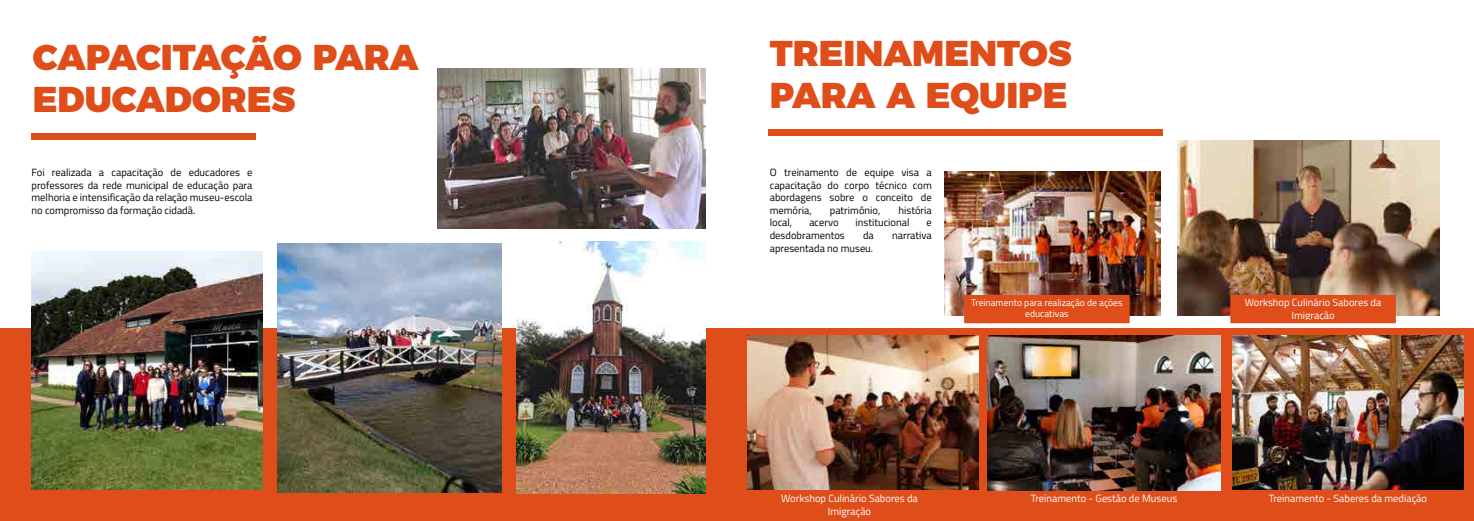
<style>
.page{position:relative;width:1474px;height:521px;background:#fff}
.page>*{position:absolute;margin:0;border:0;box-sizing:border-box;transform-origin:0 0}
.t1{font:900 35.88px/42px "Montserrat";color:#df4e1a}
.t2{font:10.5px/12.6px "Titillium";color:#000;text-align:justify}
.t3{font:10.5px/12.6px "Titillium";color:#fff;text-align:center}
.t4{font:9.62px/11.5px "Titillium";color:#fff;text-align:center}
</style>
<div class="page">
<div style="left:0;top:328px;width:737px;height:193px;background:#df4e1a"></div>
<div style="left:32px;top:133px;width:224px;height:6px;background:#df4e1a"></div>
<img style="left:437px;top:68px;width:268px;height:160px">
<img style="left:277px;top:244px;width:225px;height:249px">
<img style="left:516px;top:241px;width:189px;height:252px">
<img style="left:32px;top:251px;width:231px;height:239px">
<div style="left:737px;top:328px;width:736px;height:193px;background:#df4e1a"></div>
<div style="left:768px;top:129px;width:395px;height:7px;background:#df4e1a"></div>
<img style="left:747px;top:335px;width:231px;height:155px">
<img style="left:987px;top:335px;width:233px;height:156px">
<img style="left:1232px;top:335px;width:231px;height:155px">
<img style="left:1177px;top:141px;width:262px;height:174px">
<img style="left:944px;top:172px;width:216px;height:143px">
<div style="left:965px;top:297px;width:162px;height:24px;background:#df4e1a"></div>
<div style="left:964px;top:295px;width:165px;height:28px;border:4px solid #df4e1a"></div>
<div style="left:1231px;top:297px;width:162px;height:24px;background:#df4e1a"></div>
<div style="left:1230px;top:295px;width:165px;height:28px;border:4px solid #df4e1a"></div>
<h1 class="t1" style="left:33px;top:33px;width:387px">CAPACITAÇÃO PARA<br>EDUCADORES</h1>
<p class="t2" style="left:32px;top:165px;width:222px">Foi realizada a capacitação de educadores e professores da rede municipal de educação para melhoria e intensificação da relação museu-escola no compromisso da formação cidadã.</p>
<h1 class="t1" style="left:769px;top:30px;width:303px">TREINAMENTOS<br>PARA A EQUIPE</h1>
<p class="t2" style="left:769px;top:165px;width:163px">O treinamento de equipe visa a capacitação do corpo técnico com abordagens sobre o conceito de memória,</p>
<p class="t2" style="left:829px;top:203px;width:52px">patrimônio,</p>
<p class="t2" style="left:898px;top:203px;width:35px">história</p>
<p class="t2" style="left:769px;top:216px;width:24px">local,</p>
<p class="t2" style="left:809px;top:216px;width:31px">acervo</p>
<p class="t2" style="left:855px;top:216px;width:55px">institucional</p>
<p class="t2" style="left:926px;top:216px;width:7px">e</p>
<p class="t2" style="left:769px;top:228px;width:77px">desdobramentos</p>
<p class="t2" style="left:863px;top:228px;width:12px">da</p>
<p class="t2" style="left:892px;top:228px;width:41px">narrativa</p>
<p class="t2" style="left:769px;top:241px;width:105px">apresentada no museu.</p>
<p class="t4" style="left:971px;top:296px;width:153px">Treinamento para realização de ações educativas</p>
<p class="t3" style="left:1244px;top:296px;width:138px">Workshop Culinário Sabores da<br>Imigração</p>
<p class="t3" style="left:781px;top:491px;width:138px">Workshop Culinário Sabores da<br>Imigração</p>
<p class="t3" style="left:1030px;top:491px;width:148px">Treinamento - Gestão de Museus</p>
<p class="t3" style="left:1268px;top:491px;width:160px">Treinamento - Saberes da mediação</p>
</div>
